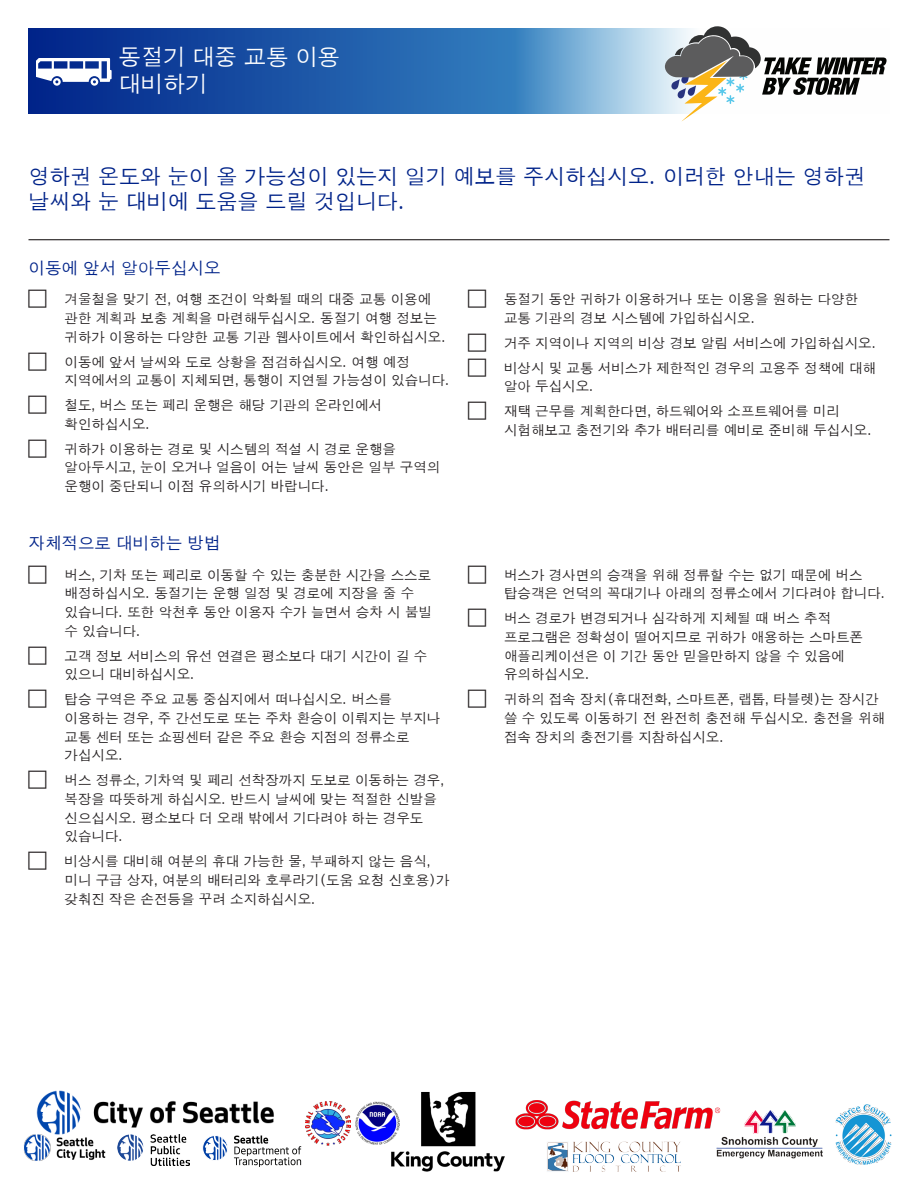
<style>
.page{position:relative;width:918px;height:1188px;background:#fff}
.page>*{position:absolute;margin:0;border:0;box-sizing:border-box;transform-origin:0 0}
.t1{font:22.5px "Apple Gothic";letter-spacing:-.01em;color:#fff}
.t2{font:21px/25.2px "Apple Gothic";color:#002389}
.t3{font:16.5px "Apple Gothic";color:#002389}
.t4{font:13.5px/18.8px "Apple Gothic";color:#231f20}
</style>
<div class="page">
<svg style="left:28px;top:28px;width:637px;height:85px;background:#356bb1"></svg>
<hr style="left:28px;top:239px;width:862px;height:1px;background:#231f20">
<svg style="left:36px;top:58px;width:76px;height:28px"></svg>
<img style="left:36px;top:1090px;width:238px;height:60px">
<img style="left:117px;top:1135px;width:73px;height:31px">
<img style="left:391px;top:1092px;width:114px;height:80px">
<img style="left:24px;top:1126px;width:88px;height:35px">
<svg style="left:234px;top:1136px;width:67px;height:31px"></svg>
<div style="left:203px;top:1135px;width:25px;height:26px;border:1px solid #fff;border-radius:50%"></div>
<svg style="left:205px;top:1136px;width:23px;height:25px"></svg>
<img style="left:515px;top:1100px;width:206px;height:30px">
<img style="left:547px;top:1141px;width:134px;height:31px">
<img style="left:715px;top:1110px;width:108px;height:49px">
<img style="left:835px;top:1104px;width:57px;height:61px">
<img style="left:305px;top:1101px;width:45px;height:45px">
<img style="left:356px;top:1101px;width:44px;height:43px">
<svg style="left:665px;top:26px;width:222px;height:96px"></svg>
<p class="t1" style="left:118px;top:44px;width:223px">동절기 대중 교통 이용</p>
<p class="t1" style="left:118px;top:71px;width:91px">대비하기</p>
<p class="t2" style="left:28px;top:164px;width:839px">영하권 온도와 눈이 올 가능성이 있는지 일기 예보를 주시하십시오. 이러한 안내는 영하권 날씨와 눈 대비에 도움을 드릴 것입니다.</p>
<p class="t3" style="left:28px;top:258px;width:194px">이동에 앞서 알아두십시오</p>
<p class="t4" style="left:64px;top:290px;width:383px">겨울철을 맞기 전, 여행 조건이 악화될 때의 대중 교통 이용에 관한 계획과 보충 계획을 마련해두십시오. 동절기 여행 정보는 귀하가 이용하는 다양한 교통 기관 웹사이트에서 확인하십시오.</p>
<p class="t4" style="left:64px;top:352px;width:387px">이동에 앞서 날씨와 도로 상황을 점검하십시오. 여행 예정 지역에서의 교통이 지체되면, 통행이 지연될 가능성이 있습니다.</p>
<p class="t4" style="left:64px;top:396px;width:319px">철도, 버스 또는 페리 운행은 해당 기관의 온라인에서 확인하십시오.</p>
<p class="t4" style="left:64px;top:439px;width:377px">귀하가 이용하는 경로 및 시스템의 적설 시 경로 운행을 알아두시고, 눈이 오거나 얼음이 어는 날씨 동안은 일부 구역의 운행이 중단되니 이점 유의하시기 바랍니다.</p>
<p class="t3" style="left:28px;top:533px;width:194px">자체적으로 대비하는 방법</p>
<p class="t4" style="left:64px;top:566px;width:369px">버스, 기차 또는 페리로 이동할 수 있는 충분한 시간을 스스로 배정하십시오. 동절기는 운행 일정 및 경로에 지장을 줄 수 있습니다. 또한 악천후 동안 이용자 수가 늘면서 승차 시 붐빌 수 있습니다.</p>
<p class="t4" style="left:64px;top:647px;width:364px">고객 정보 서비스의 유선 연결은 평소보다 대기 시간이 길 수 있으니 대비하십시오.</p>
<p class="t4" style="left:64px;top:690px;width:377px">탑승 구역은 주요 교통 중심지에서 떠나십시오. 버스를 이용하는 경우, 주 간선도로 또는 주차 환승이 이뤄지는 부지나 교통 센터 또는 쇼핑센터 같은 주요 환승 지점의 정류소로 가십시오.</p>
<p class="t4" style="left:64px;top:771px;width:381px">버스 정류소, 기차역 및 페리 선착장까지 도보로 이동하는 경우, 복장을 따뜻하게 하십시오. 반드시 날씨에 맞는 적절한 신발을 신으십시오. 평소보다 더 오래 밖에서 기다려야 하는 경우도 있습니다.</p>
<p class="t4" style="left:64px;top:852px;width:387px">비상시를 대비해 여분의 휴대 가능한 물, 부패하지 않는 음식, 미니 구급 상자, 여분의 배터리와 호루라기(도움 요청 신호용)가 갖춰진 작은 손전등을 꾸려 소지하십시오.</p>
<p class="t4" style="left:504px;top:290px;width:356px">동절기 동안 귀하가 이용하거나 또는 이용을 원하는 다양한 교통 기관의 경보 시스템에 가입하십시오.</p>
<p class="t4" style="left:504px;top:334px;width:374px">거주 지역이나 지역의 비상 경보 알림 서비스에 가입하십시오.</p>
<p class="t4" style="left:504px;top:358px;width:374px">비상시 및 교통 서비스가 제한적인 경우의 고용주 정책에 대해 알아 두십시오.</p>
<p class="t4" style="left:504px;top:402px;width:370px">재택 근무를 계획한다면, 하드웨어와 소프트웨어를 미리 시험해보고 충전기와 추가 배터리를 예비로 준비해 두십시오.</p>
<p class="t4" style="left:504px;top:566px;width:383px">버스가 경사면의 승객을 위해 정류할 수는 없기 때문에 버스 탑승객은 언덕의 꼭대기나 아래의 정류소에서 기다려야 합니다.</p>
<p class="t4" style="left:504px;top:609px;width:361px">버스 경로가 변경되거나 심각하게 지체될 때 버스 추적 프로그램은 정확성이 떨어지므로 귀하가 애용하는 스마트폰 애플리케이션은 이 기간 동안 믿을만하지 않을 수 있음에 유의하십시오.</p>
<p class="t4" style="left:504px;top:690px;width:383px">귀하의 접속 장치(휴대전화, 스마트폰, 랩톱, 타블렛)는 장시간 쓸 수 있도록 이동하기 전 완전히 충전해 두십시오. 충전을 위해 접속 장치의 충전기를 지참하십시오.</p>
</div>
